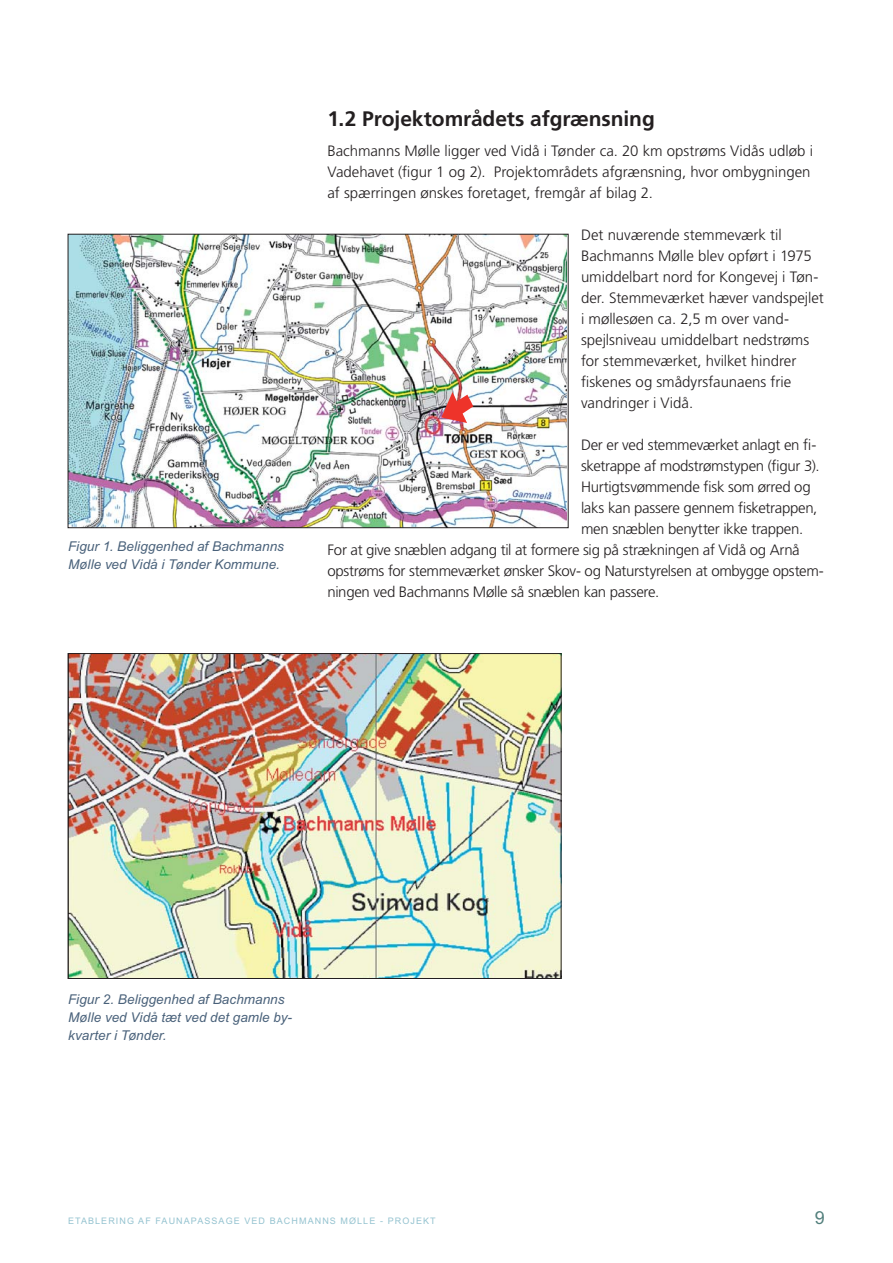
<style>
.page{position:relative;width:893px;height:1263px;background:#fff}
.page>*{position:absolute;margin:0;border:0;box-sizing:border-box;transform-origin:0 0}
.t1{font:700 21px "Frutiger LT";letter-spacing:-.005em;color:#231f20}
.t2{font:18px "Arial";color:#527f7c}
.t3{font:300 15px/21px "Frutiger LT";letter-spacing:-.01em;color:#231f20}
.t4{font:italic 13.5px/18px "Arial";color:#49617a}
.t5{font:9px "Arial";letter-spacing:.12em;color:#95c3d0}
</style>
<div class="page">
<img style="left:70px;top:236px;width:496px;height:290px">
<div style="left:68px;top:234px;width:500px;height:294px;border:1px solid #231f20"></div>
<img style="left:70px;top:655px;width:489px;height:322px">
<div style="left:68px;top:653px;width:493px;height:326px;border:1px solid #231f20"></div>
<svg style="left:441px;top:392px;width:32px;height:31px"></svg>
<p class="t4" style="left:68px;top:538px;width:217px">Figur 1. Beliggenhed af Bachmanns<br>Mølle ved Vidå i Tønder Kommune.</p>
<h1 class="t1" style="left:327px;top:111px;width:329px">1.2 Projektområdets afgrænsning</h1>
<p class="t3" style="left:327px;top:141px;width:487px">Bachmanns Mølle ligger ved Vidå i Tønder ca. 20 km opstrøms Vidås udløb i<br>Vadehavet (figur 1 og 2). Projektområdets afgrænsning, hvor ombygningen af spærringen ønskes foretaget, fremgår af bilag 2.</p>
<p class="t3" style="left:581px;top:225px;width:244px">Det nuværende stemmeværk til<br>Bachmanns Mølle blev opført i 1975 umiddelbart nord for Kongevej i Tøn&shy;der. Stemmeværket hæver vandspejlet i møllesøen ca. 2,5 m over vand&shy;spejlsniveau umiddelbart nedstrøms for stemmeværket, hvilket hindrer fiskenes og smådyrsfaunaens frie vandringer i Vidå.</p>
<p class="t3" style="left:581px;top:435px;width:237px">Der er ved stemmeværket anlagt en fi-</p>
<p class="t3" style="left:581px;top:456px;width:240px">sketrappe af modstrømstypen (figur 3).</p>
<p class="t3" style="left:581px;top:477px;width:231px">Hurtigtsvømmende fisk som ørred og</p>
<p class="t3" style="left:581px;top:498px;width:238px">laks kan passere gennem fisketrappen,</p>
<p class="t3" style="left:581px;top:519px;width:224px">men snæblen benytter ikke trappen.</p>
<p class="t3" style="left:327px;top:540px;width:474px">For at give snæblen adgang til at formere sig på strækningen af Vidå og Arnå</p>
<p class="t3" style="left:327px;top:561px;width:498px">opstrøms for stemmeværket ønsker Skov- og Naturstyrelsen at ombygge opstem-</p>
<p class="t3" style="left:327px;top:582px;width:333px">ningen ved Bachmanns Mølle så snæblen kan passere.</p>
<p class="t4" style="left:68px;top:991px;width:226px">Figur 2. Beliggenhed af Bachmanns<br>Mølle ved Vidå tæt ved det gamle by&shy;kvarter i Tønder.</p>
<p class="t5" style="left:68px;top:1216px;width:369px">ETABLERING AF FAUNAPASSAGE VED BACHMANNS MØLLE - PROJEKT</p>
<p class="t2" style="left:815px;top:1207px;width:12px">9</p>
</div>
